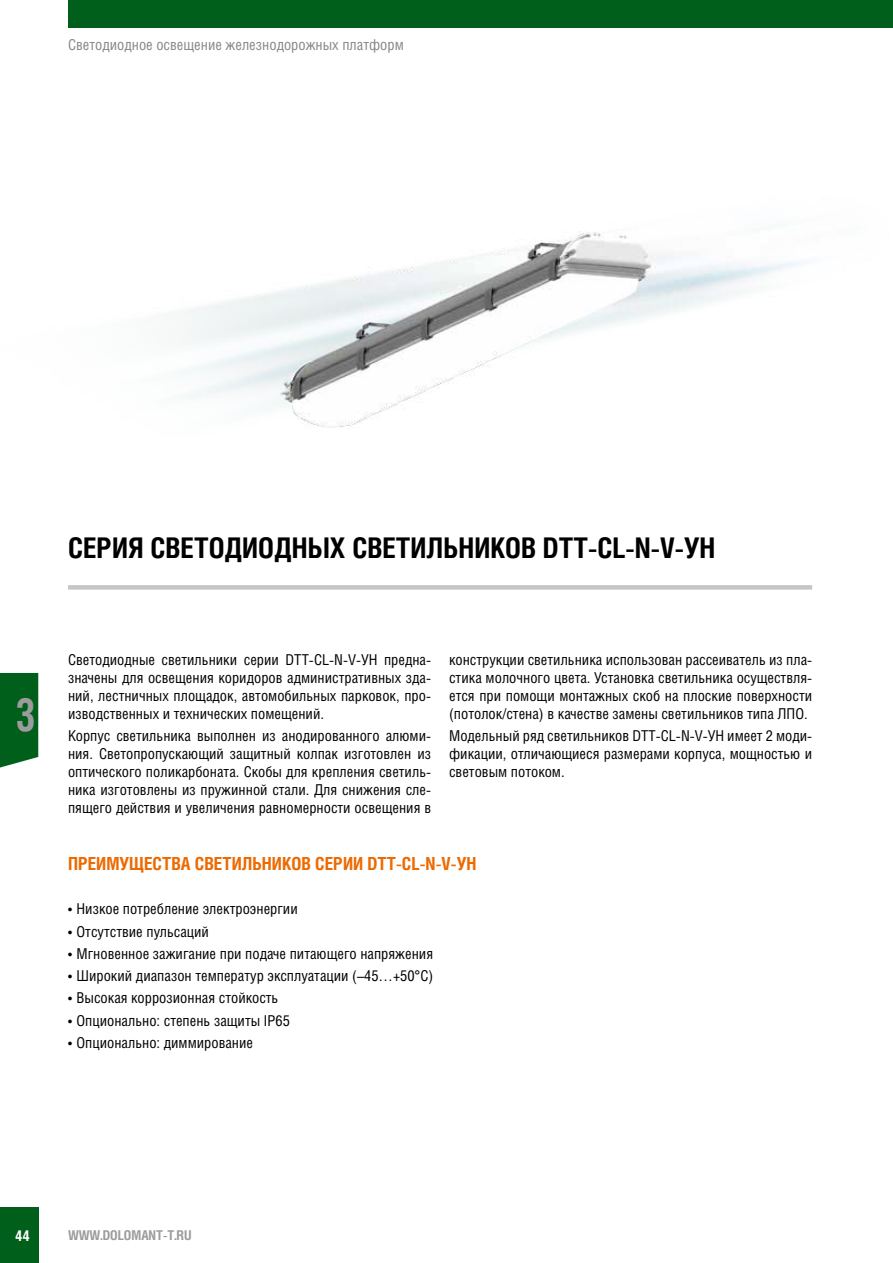
<style>
.page{position:relative;width:893px;height:1263px;background:#fff}
.page>*{position:absolute;margin:0;border:0;box-sizing:border-box;transform-origin:0 0}
.t1{font:700 45.9px "Helios Cond C";color:#9c9c9d;scale:.91 1}
.t2{font:700 28.5px "Helios Cond C";color:#000}
.t3{font:700 18px "Helios Cond C";color:#ed6a00}
.t4{font:15px/18px "Helios Cond C";color:#000;text-align:justify}
.t5{font:15px "Helios Cond C";color:#868786}
.t6{font:700 15px "Helios Cond C";color:#fff}
.t7{font:700 13.5px "Helios Cond C";color:#9c9c9d}
</style>
<div class="page">
<div style="left:0;top:1208px;width:38px;height:55px;background:#005f1a"></div>
<div style="left:68px;top:0;width:825px;height:28px;background:#005f1a"></div>
<div style="left:0;top:673px;width:38px;height:95px;background:#005f1a"></div>
<img style="left:164px;top:229px;width:638px;height:199px">
<div style="left:68px;top:585px;width:744px;height:5px;background:#c5c6c6"></div>
<p class="t5" style="left:68px;top:36px;width:337px">Светодиодное освещение железнодорожных платформ</p>
<h2 class="t2" style="left:68px;top:531px;width:649px">СЕРИЯ СВЕТОДИОДНЫХ СВЕТИЛЬНИКОВ DTT-CL-N-V-УН</h2>
<h1 class="t1" style="left:15px;top:688px;width:25px">3</h1>
<p class="t4" style="left:68px;top:650px;width:365px">Светодиодные светильники серии DTT-CL-N-V-УН предна&shy;значены для освещения коридоров административных зда&shy;ний, лестничных площадок, автомобильных парковок, про&shy;изводственных и технических помещений.</p>
<p class="t4" style="left:68px;top:726px;width:365px">Корпус светильника выполнен из анодированного алюми&shy;ния. Светопропускающий защитный колпак изготовлен из оптического поликарбоната. Скобы для крепления светиль&shy;ника изготовлены из пружинной стали. Для снижения сле&shy;пящего действия и увеличения равномерности освещения в</p>
<p class="t4" style="left:449px;top:650px;width:365px">конструкции светильника использован рассеиватель из пла&shy;стика молочного цвета. Установка светильника осуществля&shy;ется при помощи монтажных скоб на плоские поверхности (потолок/стена) в качестве замены светильников типа ЛПО.</p>
<p class="t4" style="left:449px;top:726px;width:365px">Модельный ряд светильников DTT-CL-N-V-УН имеет 2 моди&shy;фикации, отличающиеся размерами корпуса, мощностью и световым потоком.</p>
<p class="t3" style="left:68px;top:852px;width:410px">ПРЕИМУЩЕСТВА СВЕТИЛЬНИКОВ СЕРИИ DTT-CL-N-V-УН</p>
<p class="t4" style="left:68px;top:900px;width:231px">• Низкое потребление электроэнергии</p>
<p class="t4" style="left:68px;top:922px;width:142px">• Отсутствие пульсаций</p>
<p class="t4" style="left:68px;top:944px;width:367px">• Мгновенное зажигание при подаче питающего напряжения</p>
<p class="t4" style="left:68px;top:966px;width:367px">• Широкий диапазон температур эксплуатации (–45…+50°С)</p>
<p class="t4" style="left:68px;top:989px;width:212px">• Высокая коррозионная стойкость</p>
<p class="t4" style="left:68px;top:1011px;width:223px">• Опционально: степень защиты IP65</p>
<p class="t4" style="left:68px;top:1033px;width:187px">• Опционально: диммирование</p>
<p class="t6" style="left:15px;top:1227px;width:16px">44</p>
<p class="t7" style="left:68px;top:1227px;width:125px">WWW.DOLOMANT-T.RU</p>
</div>
